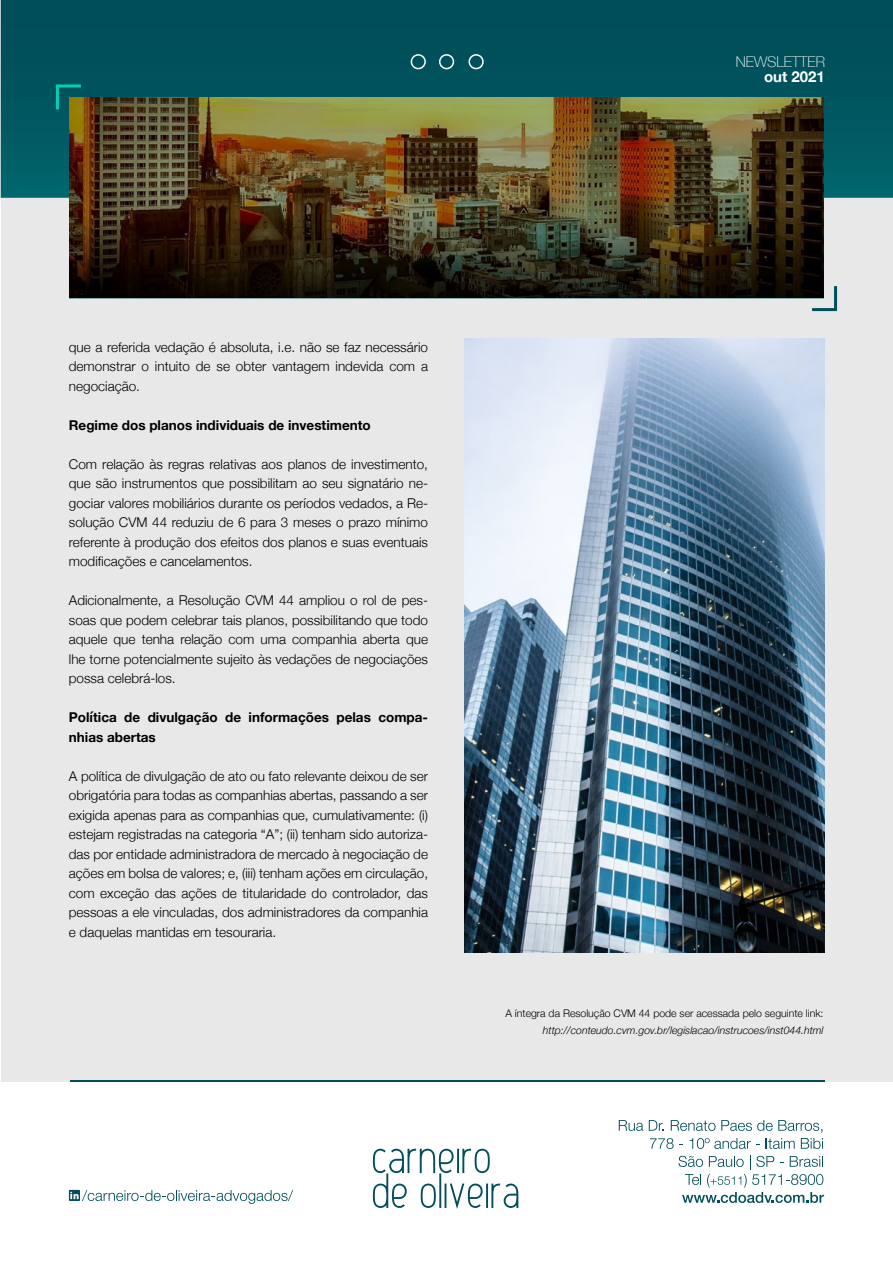
<style>
.page{position:relative;width:893px;height:1263px;background:#fff}
.page>*{position:absolute;margin:0;border:0;box-sizing:border-box;transform-origin:0 0}
.t1{font:700 15px "Helvetica Neue";color:#fff}
.t2{font:100 14.7px "Helvetica Neue";color:#fff}
.t3{font:300 13.5px/19.5px "Helvetica Neue";color:#000;text-align:justify}
.t4{font:700 13.5px/19.5px "Helvetica Neue";color:#000}
.t5{font:italic 300 10.5px "Helvetica Neue";color:#000}
.t6{font:300 10.5px "Helvetica Neue";color:#000}
</style>
<div class="page">
<div style="left:1px;top:2px;width:892px;height:1080px;background:#e8e8e8"></div>
<div style="left:1px;top:0;width:892px;height:198px;background:linear-gradient(to bottom,#004a55,#01646b)"></div>
<svg style="left:410px;top:53px;width:74px;height:17px"></svg>
<hr style="left:70px;top:1080px;width:754px;height:2px;background:#044e5a">
<svg style="left:373px;top:1149px;width:145px;height:60px"></svg>
<svg style="left:619px;top:1120px;width:24px;height:11px"></svg>
<svg style="left:649px;top:1120px;width:174px;height:29px"></svg>
<svg style="left:678px;top:1155px;width:146px;height:48px"></svg>
<svg style="left:69px;top:1190px;width:224px;height:14px"></svg>
<svg style="left:56px;top:84px;width:25px;height:25px"></svg>
<svg style="left:812px;top:286px;width:25px;height:25px"></svg>
<img style="left:69px;top:98px;width:755px;height:89px">
<img style="left:69px;top:187px;width:755px;height:20px">
<svg style="left:69px;top:207px;width:755px;height:91px;background:#2a2011"></svg>
<img style="left:464px;top:339px;width:360px;height:613px">
<p class="t2" style="left:736px;top:50px;width:91px">NEWSLETTER</p>
<p class="t1" style="left:764px;top:65px;width:62px">out 2021</p>
<p class="t3" style="left:69px;top:336px;width:361px">que a referida vedação é absoluta, i.e. não se faz necessário demonstrar o intuito de se obter vantagem indevida com a negociação.</p>
<p class="t4" style="left:69px;top:416px;width:303px">Regime dos planos individuais de investimento</p>
<p class="t3" style="left:69px;top:453px;width:361px">Com relação às regras relativas aos planos de investimento, que são instrumentos que possibilitam ao seu signatário ne&shy;gociar valores mobiliários durante os períodos vedados, a Re&shy;solução CVM 44 reduziu de 6 para 3 meses o prazo mínimo referente à produção dos efeitos dos planos e suas eventuais modificações e cancelamentos.</p>
<p class="t3" style="left:69px;top:590px;width:361px">Adicionalmente, a Resolução CVM 44 ampliou o rol de pes&shy;soas que podem celebrar tais planos, possibilitando que todo aquele que tenha relação com uma companhia aberta que lhe torne potencialmente sujeito às vedações de negociações possa celebrá-los.</p>
<p class="t4" style="left:69px;top:708px;width:361px">Política de divulgação de informações pelas compa&shy;nhias abertas</p>
<p class="t3" style="left:69px;top:765px;width:361px">A política de divulgação de ato ou fato relevante deixou de ser obrigatória para todas as companhias abertas, passando a ser exigida apenas para as companhias que, cumulativamente: (i) estejam registradas na categoria “A”; (ii) tenham sido autoriza&shy;das por entidade administradora de mercado à negociação de ações em bolsa de valores; e, (iii) tenham ações em circulação, com exceção das ações de titularidade do controlador, das pessoas a ele vinculadas, dos administradores da companhia e daquelas mantidas em tesouraria.</p>
<p class="t6" style="left:505px;top:1005px;width:320px">A íntegra da Resolução CVM 44 pode ser acessada pelo seguinte link:</p>
<p class="t5" style="left:543px;top:1021px;width:282px">http://conteudo.cvm.gov.br/legislacao/instrucoes/inst044.html</p>
</div>
